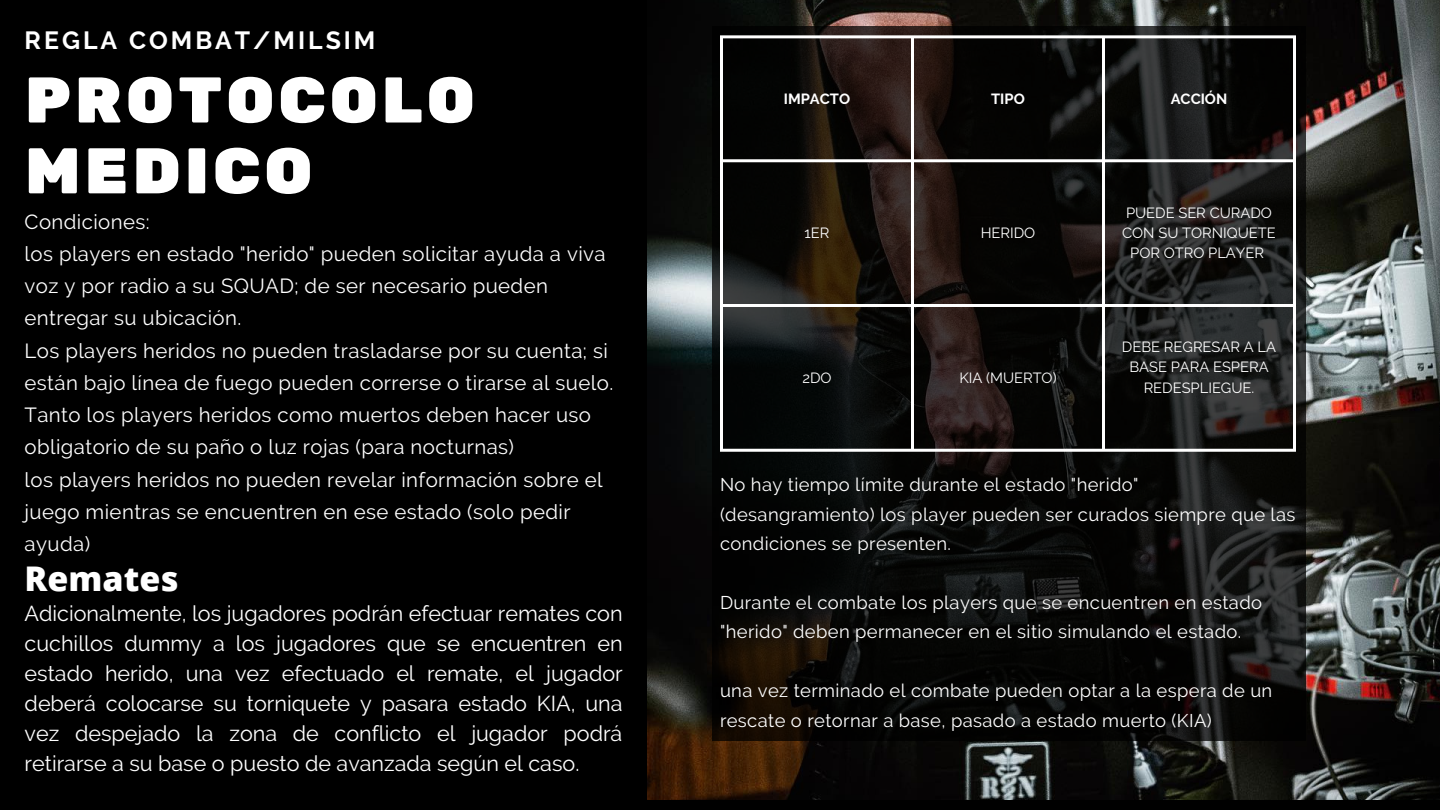
<style>
.page{position:relative;width:1440px;height:810px;background:#000}
.page>*{position:absolute;margin:0;border:0;box-sizing:border-box;transform-origin:0 0}
.t1{font:64.4px/70.9px "Rubik One";letter-spacing:.05em;color:#fff}
.t2{font:800 34px "Open Sans";color:#fff}
.t3{font:700 24.8px "Raleway";letter-spacing:.12em;color:#fff}
.t4{font:21.6px/30px "Raleway";color:#fff;text-align:justify}
.t5{font:20.4px/32.2px "Raleway";letter-spacing:.02em;color:#fff}
.t6{font:18.4px/29.4px "Raleway";letter-spacing:.02em;color:#fff}
.t7{font:14.7px/20.2px "Raleway";color:#fff;text-align:center}
.t8{font:700 14.7px "Raleway";color:#fff}
</style>
<div class="page">
<img style="left:648px;top:0;width:792px;height:799px">
<svg style="left:712px;top:26px;width:594px;height:715px"></svg>
<hr style="left:720px;top:38px;width:3px;height:411px;background:#fff">
<hr style="left:911px;top:38px;width:3px;height:411px;background:#fff">
<hr style="left:1102px;top:38px;width:3px;height:411px;background:#fff">
<hr style="left:1293px;top:38px;width:3px;height:411px;background:#fff">
<hr style="left:720px;top:35px;width:576px;height:3px;background:#fff">
<hr style="left:720px;top:159px;width:576px;height:3px;background:#fff">
<hr style="left:720px;top:304px;width:576px;height:3px;background:#fff">
<hr style="left:720px;top:449px;width:576px;height:3px;background:#fff">
<p class="t3" style="left:25px;top:25px;width:352px">REGLA COMBAT/MILSIM</p>
<p class="t1" style="left:25px;top:67px;width:452px">PROTOCOLO<br>MEDICO</p>
<p class="t5" style="left:25px;top:205px;width:127px">Condiciones:</p>
<p class="t5" style="left:25px;top:238px;width:583px">los players en estado "herido" pueden solicitar ayuda a viva voz y por radio a su SQUAD; de ser necesario pueden entregar su ubicación.</p>
<p class="t5" style="left:25px;top:334px;width:590px">Los players heridos no pueden trasladarse por su cuenta; si están bajo línea de fuego pueden correrse o tirarse al suelo.</p>
<p class="t5" style="left:25px;top:399px;width:568px">Tanto los players heridos como muertos deben hacer uso obligatorio de su paño o luz rojas (para nocturnas)</p>
<p class="t5" style="left:25px;top:463px;width:580px">los players heridos no pueden revelar información sobre el juego mientras se encuentren en ese estado (solo pedir ayuda)</p>
<p class="t2" style="left:25px;top:555px;width:155px">Remates</p>
<p class="t4" style="left:25px;top:598px;width:600px">Adicionalmente, los jugadores podrán efectuar remates con cuchillos dummy a los jugadores que se encuentren en estado herido, una vez efectuado el remate, el jugador deberá colocarse su torniquete y pasara estado KIA, una vez despejado la zona de conflicto el jugador podrá retirarse a su base o puesto de avanzada según el caso.</p>
<p class="t8" style="left:784px;top:90px;width:68px">IMPACTO</p>
<p class="t8" style="left:991px;top:90px;width:35px">TIPO</p>
<p class="t8" style="left:1171px;top:90px;width:58px">ACCIÓN</p>
<p class="t7" style="left:805px;top:223px;width:26px">1ER</p>
<p class="t7" style="left:981px;top:223px;width:56px">HERIDO</p>
<p class="t7" style="left:802px;top:367px;width:31px">2DO</p>
<p class="t7" style="left:959px;top:367px;width:99px">KIA (MUERTO)</p>
<p class="t7" style="left:1122px;top:202px;width:155px">PUEDE SER CURADO<br>CON SU TORNIQUETE<br>POR OTRO PLAYER</p>
<p class="t7" style="left:1122px;top:337px;width:156px">DEBE REGRESAR A LA<br>BASE PARA ESPERA<br>REDESPLIEGUE.</p>
<p class="t6" style="left:720px;top:470px;width:577px">No hay tiempo límite durante el estado "herido" (desangramiento) los player pueden ser curados siempre que las condiciones se presenten.</p>
<p class="t6" style="left:720px;top:588px;width:544px">Durante el combate los players que se encuentren en estado "herido" deben permanecer en el sitio simulando el estado.</p>
<p class="t6" style="left:720px;top:676px;width:554px">una vez terminado el combate pueden optar a la espera de un rescate o retornar a base, pasado a estado muerto (KIA)</p>
</div>
